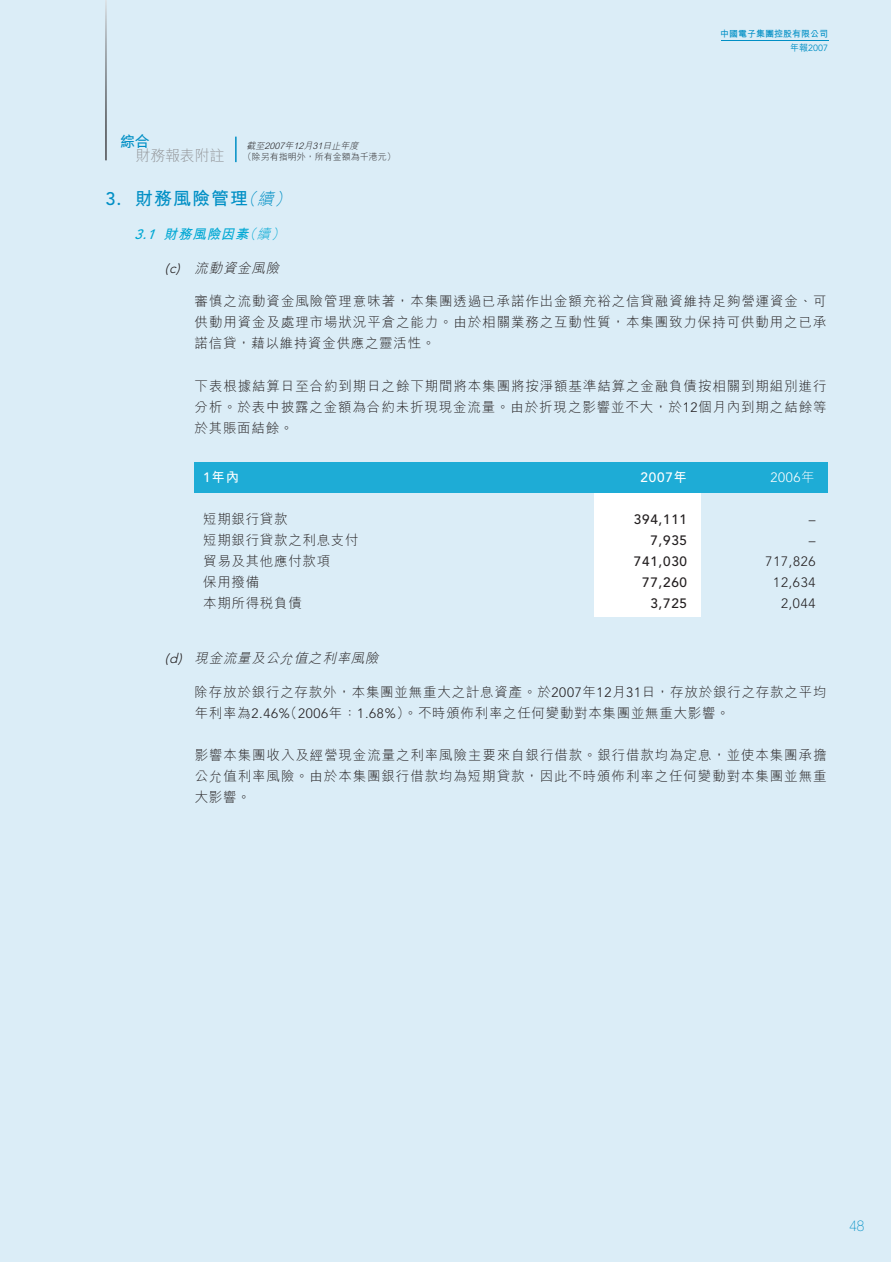
<style>
.page{position:relative;width:891px;height:1262px;background:#dbedf7}
.page>*{position:absolute;margin:0;border:0;box-sizing:border-box;transform-origin:0 0}
.t1{font:18px "M Hei HK Bold E Ten B5 H";letter-spacing:.055em;color:#008fc5}
.t2{font:15px "M Hei HK Light E Ten B5 H";letter-spacing:-.02em;color:#939598}
.t3{font:100 15px "Helvetica Neue LT Std";color:#008fc5;scale:.9 1}
.t4{font:15px "M Hei HK Bold E Ten B5 H";color:#008fc5}
.t5{font:13.5px/21px "M Hei HK Light E Ten B5 H";letter-spacing:.06em;color:#231f20;text-align:justify}
.t6{font:500 13.5px "Avenir LT Std";letter-spacing:.055em;color:#231f20}
.t7{font:italic 13.5px "M Hei HK Light E Ten B5 H";color:#231f20}
.t8{font:300 13.5px "Avenir LT Std";letter-spacing:.05em;color:#231f20}
.t9{font:italic 13.5px "M Hei HK Bold E Ten B5 H";color:#00a8d4}
.t10{font:500 13.5px "Avenir LT Std";color:#fff}
.t11{font:300 13.5px "Avenir LT Std";color:#fff}
.t12{font:13.5px "M Hei HK Bold E Ten B5 H";color:#fff}
.t13{font:9px "M Hei HK Light E Ten B5 H";color:#231f20}
.t14{font:italic 9px "M Hei HK Light E Ten B5 H";color:#231f20}
.t15{font:9px "M Hei HK Bold E Ten B5 H";color:#008fc5}
.t16{font:9px "Avenir LT Std";color:#008fc5}
.s1{font-family:"M Hei HK Medium E Ten B5 H"}
.s2{font-family:"Avenir LT Std";font-weight:500}
.s3{font-family:"M Hei HK Light E Ten B5 H";font-style:italic;font-size:16.5px}
.s4{font-family:"M Hei HK Light E Ten B5 H"}
.s5{font-family:"Avenir LT Std";font-weight:300}
.s6{font-family:"M Hei HK Bold E Ten B5 H";font-weight:400}
.s7{font-family:"M Hei HK Light E Ten B5 H";font-weight:400}
</style>
<div class="page">
<hr style="left:721px;top:40px;width:107px;height:1px;background:#008fc5">
<hr style="left:105px;top:0;width:2px;height:160px;background:#fff">
<hr style="left:235px;top:137px;width:2px;height:25px;background:#008fc5">
<div style="left:594px;top:465px;width:107px;height:152px;background:#fff"></div>
<div style="left:195px;top:462px;width:633px;height:31px;background:#1eacd6"></div>
<p class="t15" style="left:720px;top:30px;width:109px">中國電子集團控股有限公司</p>
<p class="t16" style="left:790px;top:42px;width:40px"><span class="s1">年報</span>2007</p>
<p class="t4" style="left:120px;top:136px;width:31px">綜合</p>
<p class="t2" style="left:136px;top:150px;width:90px">財務報表附註</p>
<h1 class="t1" style="left:105px;top:192px;width:191px"><span class="s2">3.</span> 財務風險管理<span class="s3">（續）</span></h1>
<p class="t9" style="left:134px;top:229px;width:155px"><span class="s2">3.1</span> 財務風險因素<span class="s4">（續）</span></p>
<p class="t7" style="left:165px;top:262px;width:119px"><span class="s5">(c)</span> 流動資金風險</p>
<p class="t5" style="left:195px;top:293px;width:633px">審慎之流動資金風險管理意味著，本集團透過已承諾作出金額充裕之信貸融資維持足夠營運資金、可供動用資金及處理市場狀況平倉之能力。由於相關業務之互動性質，本集團致力保持可供動用之已承諾信貸，藉以維持資金供應之靈活性。</p>
<p class="t5" style="left:195px;top:377px;width:633px">下表根據結算日至合約到期日之餘下期間將本集團將按淨額基準結算之金融負債按相關到期組別進行分析。於表中披露之金額為合約未折現現金流量。由於折現之影響並不大，於<span class="s5">12</span>個月內到期之結餘等於其賬面結餘。</p>
<p class="t12" style="left:203px;top:472px;width:38px"><span class="s2">1</span>年內</p>
<p class="t10" style="left:641px;top:469px;width:48px">2007<span class="s6">年</span></p>
<p class="t11" style="left:770px;top:471px;width:46px">2006<span class="s7">年</span></p>
<p class="t5" style="left:203px;top:510px;width:86px">短期銀行貸款</p>
<p class="t6" style="left:634px;top:511px;width:55px">394,111</p>
<p class="t8" style="left:809px;top:513px;width:8px">–</p>
<p class="t5" style="left:203px;top:531px;width:157px">短期銀行貸款之利息支付</p>
<p class="t6" style="left:650px;top:532px;width:38px">7,935</p>
<p class="t8" style="left:809px;top:534px;width:8px">–</p>
<p class="t5" style="left:203px;top:552px;width:129px">貿易及其他應付款項</p>
<p class="t6" style="left:634px;top:553px;width:55px">741,030</p>
<p class="t8" style="left:766px;top:555px;width:51px">717,826</p>
<p class="t5" style="left:203px;top:573px;width:58px">保用撥備</p>
<p class="t6" style="left:642px;top:574px;width:47px">77,260</p>
<p class="t8" style="left:773px;top:576px;width:44px">12,634</p>
<p class="t5" style="left:203px;top:594px;width:100px">本期所得稅負債</p>
<p class="t6" style="left:650px;top:595px;width:38px">3,725</p>
<p class="t8" style="left:781px;top:597px;width:36px">2,044</p>
<p class="t14" style="left:247px;top:142px;width:116px">截至2007年12月31日止年度</p>
<p class="t13" style="left:243px;top:153px;width:154px">（除另有指明外，所有金額為千港元）</p>
<p class="t7" style="left:165px;top:652px;width:218px"><span class="s5">(d)</span> 現金流量及公允值之利率風險</p>
<p class="t5" style="left:195px;top:683px;width:633px">除存放於銀行之存款外，本集團並無重大之計息資產。於<span class="s5">2007</span>年<span class="s5">12</span>月<span class="s5">31</span>日，存放於銀行之存款之平均年利率為<span class="s5">2.46%</span>（<span class="s5">2006</span>年：<span class="s5">1.68%</span>）。不時頒佈利率之任何變動對本集團並無重大影響。</p>
<p class="t5" style="left:195px;top:746px;width:633px">影響本集團收入及經營現金流量之利率風險主要來自銀行借款。銀行借款均為定息，並使本集團承擔公允值利率風險。由於本集團銀行借款均為短期貸款，因此不時頒佈利率之任何變動對本集團並無重大影響。</p>
<p class="t3" style="left:849px;top:1217px;width:18px">48</p>
</div>
